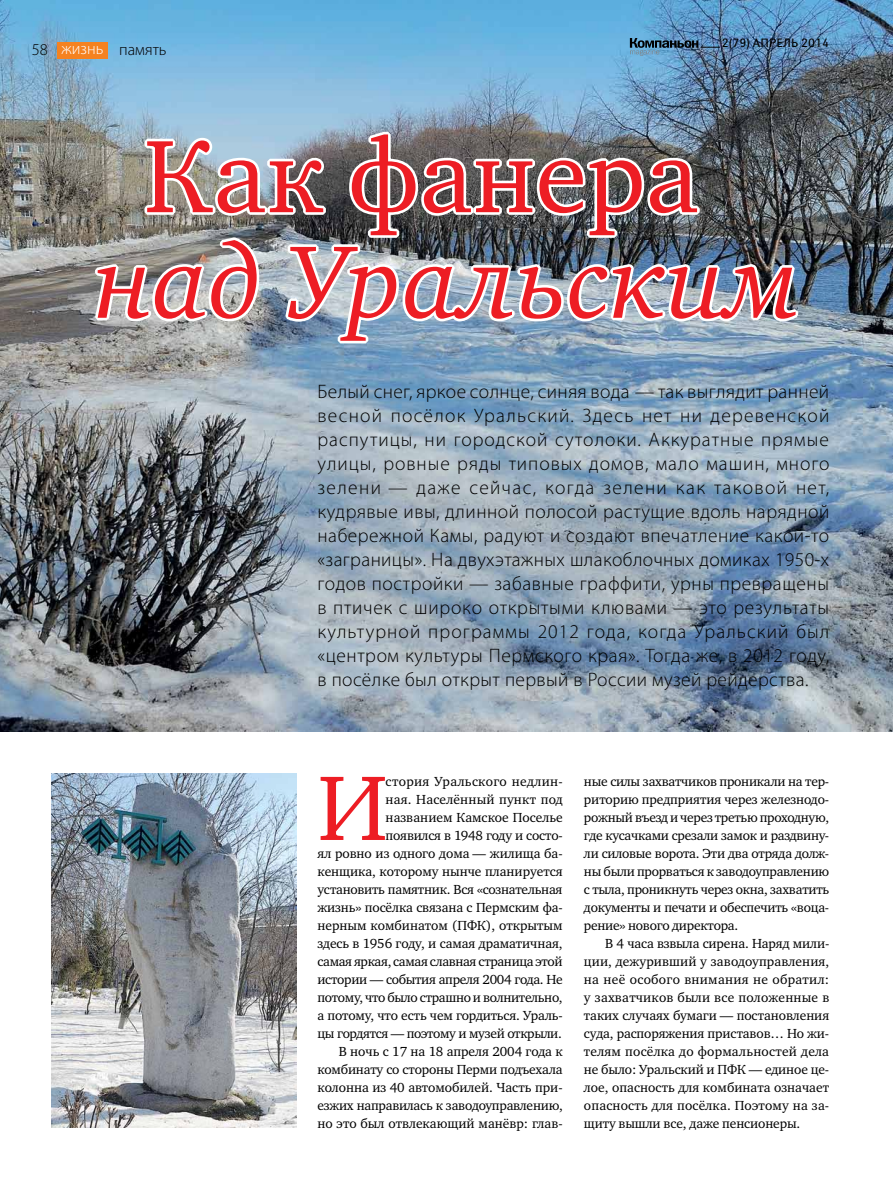
<style>
.page{position:relative;width:893px;height:1191px;background:#fff}
.page>*{position:absolute;margin:0;border:0;box-sizing:border-box;transform-origin:0 0}
.t1{font:italic 105.6px "Charter ITC";color:#ed1d24}
.t2{font:105.6px "Charter ITC";color:#ed1d24}
.t3{font:94.05px "Charter ITC";color:#ed1d24}
.t4{font:300 19.5px/24px "Myriad Pro";letter-spacing:.02em;color:#000;text-align:justify}
.t5{font:300 16.5px "Myriad Pro";color:#000}
.t6{font:13.5px/18px "Charter ITC";letter-spacing:-.01em;color:#000;text-align:justify}
.t7{font:12px "Yanus";color:#000}
.s1{color:#fff}
</style>
<div class="page">
<img style="left:0;top:0;width:893px;height:732px">
<svg style="left:630px;top:38px;width:90px;height:18px;background:#4e7697"></svg>
<div style="left:57px;top:42px;width:51px;height:17px;background:#f58220"></div>
<img style="left:91px;top:128px;width:710px;height:218px">
<img style="left:51px;top:773px;width:245px;height:354px">
<p class="t5" style="left:32px;top:40px;width:18px">58</p>
<p class="t5" style="left:62px;top:40px;width:106px"><span class="s1">жизнь</span> память</p>
<p class="t7" style="left:722px;top:36px;width:109px">2(79) апрель 2014</p>
<h1 class="t2" style="left:144px;top:110px;width:557px">Как фанера</h1>
<h1 class="t1" style="left:94px;top:217px;width:707px">над Уральским</h1>
<p class="t4" style="left:317px;top:379px;width:513px">Белый снег, яркое солнце, синяя вода — так выглядит ранней весной посёлок Уральский. Здесь нет ни деревенской распутицы, ни городской сутолоки. Аккуратные прямые улицы, ровные ряды типовых домов, мало машин, много зелени — даже сейчас, когда зелени как таковой нет, кудрявые ивы, длинной полосой растущие вдоль нарядной набережной Камы, радуют и создают впечатление какой-то «заграницы». На двухэтажных шлакоблочных домиках 1950-х годов постройки — забавные граффити, урны превращены в птичек с широко открытыми клювами — это результаты культурной программы 2012 года, когда Уральский был «центром культуры Пермского края». Тогда же, в 2012 году, в посёлке был открыт первый в России музей рейдерства.</p>
<p class="t6" style="left:317px;top:772px;width:247px;text-align:right">стория Уральского недлин-<br>ная. Населённый пункт под названием Камское Поселье<br>появился в 1948 году и состо-<br>ял ровно из одного дома — жилища ба&shy;кенщика, которому нынче планируется установить памятник. Вся «сознательная жизнь» посёлка связана с Пермским фа&shy;нерным комбинатом (ПФК), открытым здесь в 1956 году, и самая драматичная, самая яркая, самая славная страница этой истории — события апреля 2004 года. Не потому, что было страшно и волнительно, а потому, что есть чем гордиться. Ураль&shy;цы гордятся — поэтому и музей открыли.<br>В ночь с 17 на 18 апреля 2004 года к комбинату со стороны Перми подъехала колонна из 40 автомобилей. Часть при&shy;езжих направилась к заводоуправлению, но это был отвлекающий манёвр: глав-</p>
<p class="t6" style="left:584px;top:772px;width:247px">ные силы захватчиков проникали на тер&shy;риторию предприятия через железнодо&shy;рожный въезд и через третью проходную, где кусачками срезали замок и раздвину&shy;ли силовые ворота. Эти два отряда долж&shy;ны были прорваться к заводоуправлению с тыла, проникнуть через окна, захватить документы и печати и обеспечить «воца&shy;рение» нового директора.</p>
<h2 class="t3" style="left:317px;top:749px;width:72px">И</h2>
<p class="t6" style="left:584px;top:934px;width:247px;text-indent:21px">В 4 часа взвыла сирена. Наряд мили&shy;ции, дежуривший у заводоуправления, на неё особого внимания не обратил: у захватчиков были все положенные в таких случаях бумаги — постановления суда, распоряжения приставов… Но жи&shy;телям посёлка до формальностей дела не было: Уральский и ПФК — единое це&shy;лое, опасность для комбината означает опасность для посёлка. Поэтому на за&shy;щиту вышли все, даже пенсионеры.</p>
</div>
